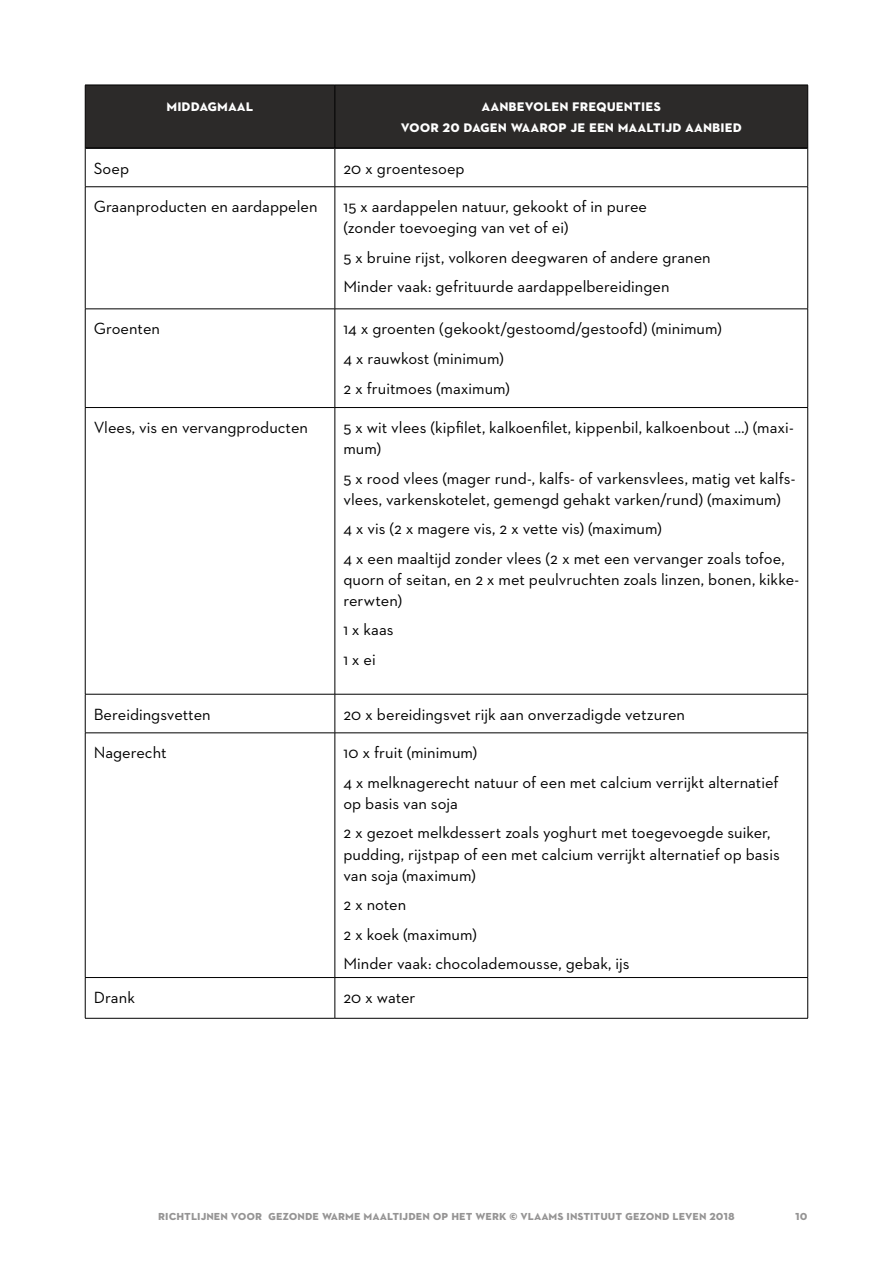
<style>
.page{position:relative;width:893px;height:1263px;background:#fff}
.page>*{position:absolute;margin:0;border:0;box-sizing:border-box;transform-origin:0 0}
.t1{font:16.5px/29.5px "Neutraface 2 Text";color:#000}
.t2{font:700 16.5px/21px "Neutraface 2 Text";color:#fff;text-align:center}
.t3{font:700 13.5px "Neutraface 2 Text";color:#959494}
</style>
<div class="page">
<div style="left:86px;top:86px;width:721px;height:61px;background:#2c2a29"></div>
<hr style="left:85px;top:147px;width:250px;height:2px;background:#000">
<hr style="left:335px;top:147px;width:472px;height:2px;background:#000">
<hr style="left:85px;top:85px;width:250px;height:1px;background:#000">
<hr style="left:85px;top:85px;width:1px;height:63px;background:#000">
<hr style="left:335px;top:85px;width:473px;height:1px;background:#000">
<hr style="left:335px;top:85px;width:1px;height:63px;background:#000">
<hr style="left:807px;top:85px;width:1px;height:63px;background:#000">
<hr style="left:85px;top:148px;width:1px;height:39px;background:#000">
<hr style="left:335px;top:148px;width:1px;height:39px;background:#000">
<hr style="left:807px;top:148px;width:1px;height:39px;background:#000">
<hr style="left:85px;top:186px;width:250px;height:1px;background:#000">
<hr style="left:85px;top:187px;width:1px;height:122px;background:#000">
<hr style="left:335px;top:186px;width:473px;height:1px;background:#000">
<hr style="left:335px;top:187px;width:1px;height:122px;background:#000">
<hr style="left:807px;top:187px;width:1px;height:122px;background:#000">
<hr style="left:85px;top:309px;width:250px;height:1px;background:#000">
<hr style="left:85px;top:309px;width:1px;height:98px;background:#000">
<hr style="left:335px;top:309px;width:473px;height:1px;background:#000">
<hr style="left:335px;top:309px;width:1px;height:98px;background:#000">
<hr style="left:807px;top:309px;width:1px;height:98px;background:#000">
<hr style="left:85px;top:407px;width:250px;height:1px;background:#000">
<hr style="left:85px;top:408px;width:1px;height:286px;background:#000">
<hr style="left:335px;top:407px;width:473px;height:1px;background:#000">
<hr style="left:335px;top:408px;width:1px;height:286px;background:#000">
<hr style="left:807px;top:408px;width:1px;height:286px;background:#000">
<hr style="left:85px;top:694px;width:250px;height:1px;background:#000">
<hr style="left:85px;top:694px;width:1px;height:39px;background:#000">
<hr style="left:335px;top:694px;width:473px;height:1px;background:#000">
<hr style="left:335px;top:694px;width:1px;height:39px;background:#000">
<hr style="left:807px;top:694px;width:1px;height:39px;background:#000">
<hr style="left:85px;top:733px;width:250px;height:1px;background:#000">
<hr style="left:85px;top:733px;width:1px;height:244px;background:#000">
<hr style="left:335px;top:733px;width:473px;height:1px;background:#000">
<hr style="left:335px;top:733px;width:1px;height:244px;background:#000">
<hr style="left:807px;top:733px;width:1px;height:244px;background:#000">
<hr style="left:85px;top:977px;width:250px;height:1px;background:#000">
<hr style="left:85px;top:978px;width:1px;height:40px;background:#000">
<hr style="left:335px;top:977px;width:473px;height:1px;background:#000">
<hr style="left:335px;top:978px;width:1px;height:40px;background:#000">
<hr style="left:807px;top:978px;width:1px;height:40px;background:#000">
<hr style="left:85px;top:1018px;width:250px;height:1px;background:#000">
<hr style="left:335px;top:1018px;width:473px;height:1px;background:#000">
<p class="t2" style="left:167px;top:94px;width:88px">middagmaal</p>
<p class="t2" style="left:401px;top:94px;width:343px">aanbevolen frequenties<br>voor 20 dagen waarop je een maaltijd aanbied</p>
<p class="t1" style="left:94px;top:153px;width:37px">Soep</p>
<p class="t1" style="left:343px;top:153px;width:123px">20 x groentesoep</p>
<p class="t1" style="left:94px;top:192px;width:225px">Graanproducten en aardappelen</p>
<p class="t1" style="left:343px;top:196px;width:305px;line-height:21px">15 x aardappelen natuur, gekookt of in puree (zonder toevoeging van vet of ei)</p>
<p class="t1" style="left:343px;top:242px;width:369px">5 x bruine rijst, volkoren deegwaren of andere granen<br>Minder vaak: gefrituurde aardappelbereidingen</p>
<p class="t1" style="left:94px;top:314px;width:68px">Groenten</p>
<p class="t1" style="left:343px;top:314px;width:380px">14 x groenten (gekookt/gestoomd/gestoofd) (minimum)<br>4 x rauwkost (minimum)<br>2 x fruitmoes (maximum)</p>
<p class="t1" style="left:94px;top:412px;width:216px">Vlees, vis en vervangproducten</p>
<p class="t1" style="left:343px;top:417px;width:452px;line-height:21px">5 x wit vlees (kipfilet, kalkoenfilet, kippenbil, kalkoenbout …) (maxi&shy;mum)</p>
<p class="t1" style="left:343px;top:467px;width:454px;line-height:21px">5 x rood vlees (mager rund-, kalfs- of varkensvlees, matig vet kalfs&shy;vlees, varkenskotelet, gemengd gehakt varken/rund) (maximum)</p>
<p class="t1" style="left:343px;top:514px;width:443px">4 x vis (2 x magere vis, 2 x vette vis) (maximum)<br>4 x een maaltijd zonder vlees (2 x met een vervanger zoals tofoe,</p>
<p class="t1" style="left:343px;top:568px;width:457px;line-height:21px">quorn of seitan, en 2 x met peulvruchten zoals linzen, bonen, kikke&shy;rerwten)</p>
<p class="t1" style="left:343px;top:615px;width:52px">1 x kaas<br>1 x ei</p>
<p class="t1" style="left:94px;top:699px;width:119px">Bereidingsvetten</p>
<p class="t1" style="left:343px;top:699px;width:343px">20 x bereidingsvet rijk aan onverzadigde vetzuren</p>
<p class="t1" style="left:94px;top:738px;width:74px">Nagerecht</p>
<p class="t1" style="left:343px;top:738px;width:437px">10 x fruit (minimum)<br>4 x melknagerecht natuur of een met calcium verrijkt alternatief</p>
<p class="t1" style="left:343px;top:788px;width:429px">op basis van soja<br>2 x gezoet melkdessert zoals yoghurt met toegevoegde suiker,</p>
<p class="t1" style="left:343px;top:843px;width:438px;line-height:21px">pudding, rijstpap of een met calcium verrijkt alternatief op basis van soja (maximum)</p>
<p class="t1" style="left:343px;top:889px;width:288px">2 x noten<br>2 x koek (maximum)<br>Minder vaak: chocolademousse, gebak, ijs</p>
<p class="t1" style="left:94px;top:982px;width:43px">Drank</p>
<p class="t1" style="left:343px;top:982px;width:74px">20 x water</p>
<p class="t3" style="left:158px;top:1207px;width:578px">richtlijnen voor gezonde warme maaltijden op het werk © vlaams instituut gezond leven 2018</p>
<p class="t3" style="left:795px;top:1207px;width:14px">10</p>
</div>
